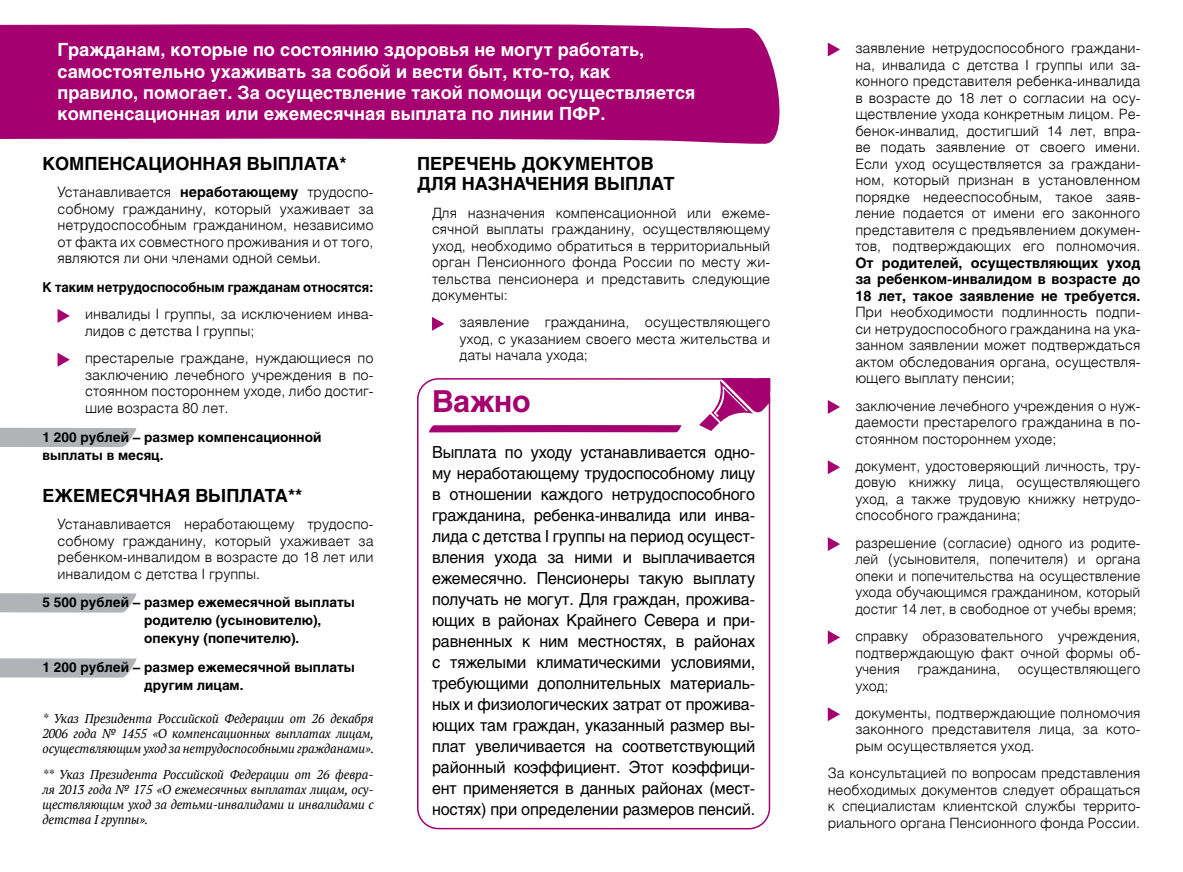
<style>
.page{position:relative;width:1183px;height:872px;background:#fff}
.page>*{position:absolute;margin:0;border:0;box-sizing:border-box;transform-origin:0 0}
.t1{font:700 30px "Helios";letter-spacing:-.01em;color:#a4006f}
.t2{font:700 18px/21px "Helios";color:#fff}
.t3{font:700 18px/20.2px "Helios";color:#000}
.t4{font:16.5px/21px "Helios";letter-spacing:-.01em;color:#000;text-align:justify}
.t5{font:300 14.25px/16.5px "Helios";color:#000;text-align:justify}
.t6{font:700 14.25px/16.5px "Helios";color:#000;text-align:justify}
.t7{font:700 13.5px/18px "Helios";color:#000}
.t8{font:italic 12.75px/15px "PT Serif";letter-spacing:-.01em;color:#000;text-align:justify}
.s1{font-weight:700}
</style>
<div class="page">
<svg style="left:0;top:427px;width:137px;height:20px"></svg>
<svg style="left:0;top:593px;width:137px;height:20px"></svg>
<svg style="left:0;top:658px;width:137px;height:20px"></svg>
<svg style="left:58px;top:309px;width:12px;height:14px"></svg>
<svg style="left:58px;top:353px;width:12px;height:14px"></svg>
<svg style="left:432px;top:317px;width:12px;height:14px"></svg>
<div style="left:0;top:24px;width:780px;height:120px;background:#a4006f"></div>
<svg style="left:827px;top:43px;width:12px;height:13px"></svg>
<svg style="left:827px;top:400px;width:12px;height:14px"></svg>
<svg style="left:827px;top:460px;width:12px;height:14px"></svg>
<svg style="left:827px;top:537px;width:12px;height:14px"></svg>
<svg style="left:827px;top:630px;width:12px;height:14px"></svg>
<svg style="left:827px;top:707px;width:12px;height:14px"></svg>
<div style="left:417px;top:378px;width:353px;height:451px;border:2px solid #a4006f;border-radius:21px"></div>
<svg style="left:429px;top:425px;width:252px;height:7px"></svg>
<svg style="left:699px;top:378px;width:71px;height:53px"></svg>
<p class="t2" style="left:58px;top:41px;width:639px">Гражданам, которые по состоянию здоровья не могут работать, самостоятельно ухаживать за собой и вести быт, кто-то, как<br>правило, помогает. За осуществление такой помощи осуществляется компенсационная или ежемесячная выплата по линии ПФР.</p>
<p class="t5" style="left:855px;top:41px;width:286px">заявление нетрудоспособного граждани&shy;на, инвалида с детства I группы или за&shy;конного представителя ребенка-инвалида в возрасте до 18 лет о согласии на осу&shy;ществление ухода конкретным лицом. Ре&shy;бенок-инвалид, достигший 14 лет, впра&shy;ве подать заявление от своего имени.<br>Если уход осуществляется за граждани&shy;ном, который признан в установленном порядке недееспособным, такое заяв&shy;ление подается от имени его законного представителя с предъявлением докумен&shy;тов, подтверждающих его полномочия.</p>
<p class="t6" style="left:855px;top:256px;width:286px">От родителей, осуществляющих уход за ребенком-инвалидом в возрасте до 18 лет, такое заявление не требуется.</p>
<p class="t5" style="left:855px;top:305px;width:286px">При необходимости подлинность подпи&shy;си нетрудоспособного гражданина на ука&shy;занном заявлении может подтверждаться актом обследования органа, осуществля&shy;ющего выплату пенсии;</p>
<p class="t5" style="left:855px;top:398px;width:286px">заключение лечебного учреждения о нуж&shy;даемости престарелого гражданина в по&shy;стоянном постороннем уходе;</p>
<p class="t5" style="left:855px;top:459px;width:286px">документ, удостоверяющий личность, тру&shy;довую книжку лица, осуществляющего уход, а также трудовую книжку нетрудо&shy;способного гражданина;</p>
<p class="t5" style="left:855px;top:536px;width:286px">разрешение (согласие) одного из родите&shy;лей (усыновителя, попечителя) и органа опеки и попечительства на осуществление ухода обучающимся гражданином, который достиг 14 лет, в свободное от учебы время;</p>
<p class="t5" style="left:855px;top:629px;width:286px">справку образовательного учреждения, подтверждающую факт очной формы об&shy;учения гражданина, осуществляющего уход;</p>
<p class="t5" style="left:855px;top:706px;width:286px">документы, подтверждающие полномочия законного представителя лица, за кото&shy;рым осуществляется уход.</p>
<p class="t5" style="left:827px;top:766px;width:314px">За консультацией по вопросам представления необходимых документов следует обращаться к специалистам клиентской службы террито&shy;риального органа Пенсионного фонда России.</p>
<p class="t3" style="left:43px;top:155px;width:305px">КОМПЕНСАЦИОННАЯ ВЫПЛАТА*</p>
<p class="t5" style="left:58px;top:185px;width:317px">Устанавливается <span class="s1">неработающему</span> трудоспо&shy;собному гражданину, который ухаживает за нетрудоспособным гражданином, независимо от факта их совместного проживания и от того, являются ли они членами одной семьи.</p>
<p class="t7" style="left:43px;top:280px;width:332px">К таким нетрудоспособным гражданам относятся:</p>
<p class="t5" style="left:85px;top:307px;width:290px">инвалиды I группы, за исключением инва&shy;лидов с детства I группы;</p>
<p class="t5" style="left:85px;top:351px;width:290px">престарелые граждане, нуждающиеся по заключению лечебного учреждения в по&shy;стоянном постороннем уходе, либо достиг&shy;шие возраста 80 лет.</p>
<p class="t7" style="left:43px;top:429px;width:280px">1 200 рублей – размер компенсационной выплаты в месяц.</p>
<p class="t3" style="left:43px;top:487px;width:261px">ЕЖЕМЕСЯЧНАЯ ВЫПЛАТА**</p>
<p class="t5" style="left:58px;top:517px;width:317px">Устанавливается неработающему трудоспо&shy;собному гражданину, который ухаживает за ребенком-инвалидом в возрасте до 18 лет или инвалидом с детства I группы.</p>
<p class="t7" style="left:144px;top:595px;width:212px;text-indent:-102px">5 500 рублей – размер ежемесячной выплаты родителю (усыновителю), опекуну (попечителю).</p>
<p class="t7" style="left:144px;top:660px;width:212px;text-indent:-102px">1 200 рублей – размер ежемесячной выплаты другим лицам.</p>
<p class="t8" style="left:43px;top:711px;width:333px">* Указ Президента Российской Федерации от 26 декабря 2006 года № 1455 «О компенсационных выплатах лицам, осуществляющим уход за нетрудоспособными гражданами».</p>
<p class="t8" style="left:43px;top:766px;width:333px">** Указ Президента Российской Федерации от 26 февра&shy;ля 2013 года № 175 «О ежемесячных выплатах лицам, осу&shy;ществляющим уход за детьми-инвалидами и инвалидами с детства I группы».</p>
<p class="t3" style="left:417px;top:155px;width:259px">ПЕРЕЧЕНЬ ДОКУМЕНТОВ<br>ДЛЯ НАЗНАЧЕНИЯ ВЫПЛАТ</p>
<p class="t5" style="left:432px;top:206px;width:339px">Для назначения компенсационной или ежеме&shy;сячной выплаты гражданину, осуществляющему уход, необходимо обратиться в территориальный орган Пенсионного фонда России по месту жи&shy;тельства пенсионера и представить следующие документы:</p>
<p class="t5" style="left:459px;top:315px;width:312px">заявление гражданина, осуществляющего уход, с указанием своего места жительства и даты начала ухода;</p>
<h1 class="t1" style="left:432px;top:390px;width:100px">Важно</h1>
<p class="t4" style="left:432px;top:443px;width:324px">Выплата по уходу устанавливается одно&shy;му неработающему трудоспособному лицу в отношении каждого нетрудоспособного гражданина, ребенка-инвалида или инва&shy;лида с детства I группы на период осущест&shy;вления ухода за ними и выплачивается ежемесячно. Пенсионеры такую выплату получать не могут. Для граждан, прожива&shy;ющих в районах Крайнего Севера и при&shy;равненных к ним местностях, в районах с тяжелыми климатическими условиями, требующими дополнительных материаль&shy;ных и физиологических затрат от прожива&shy;ющих там граждан, указанный размер вы&shy;плат увеличивается на соответствующий районный коэффициент. Этот коэффици&shy;ент применяется в данных районах (мест&shy;ностях) при определении размеров пенсий.</p>
</div>
